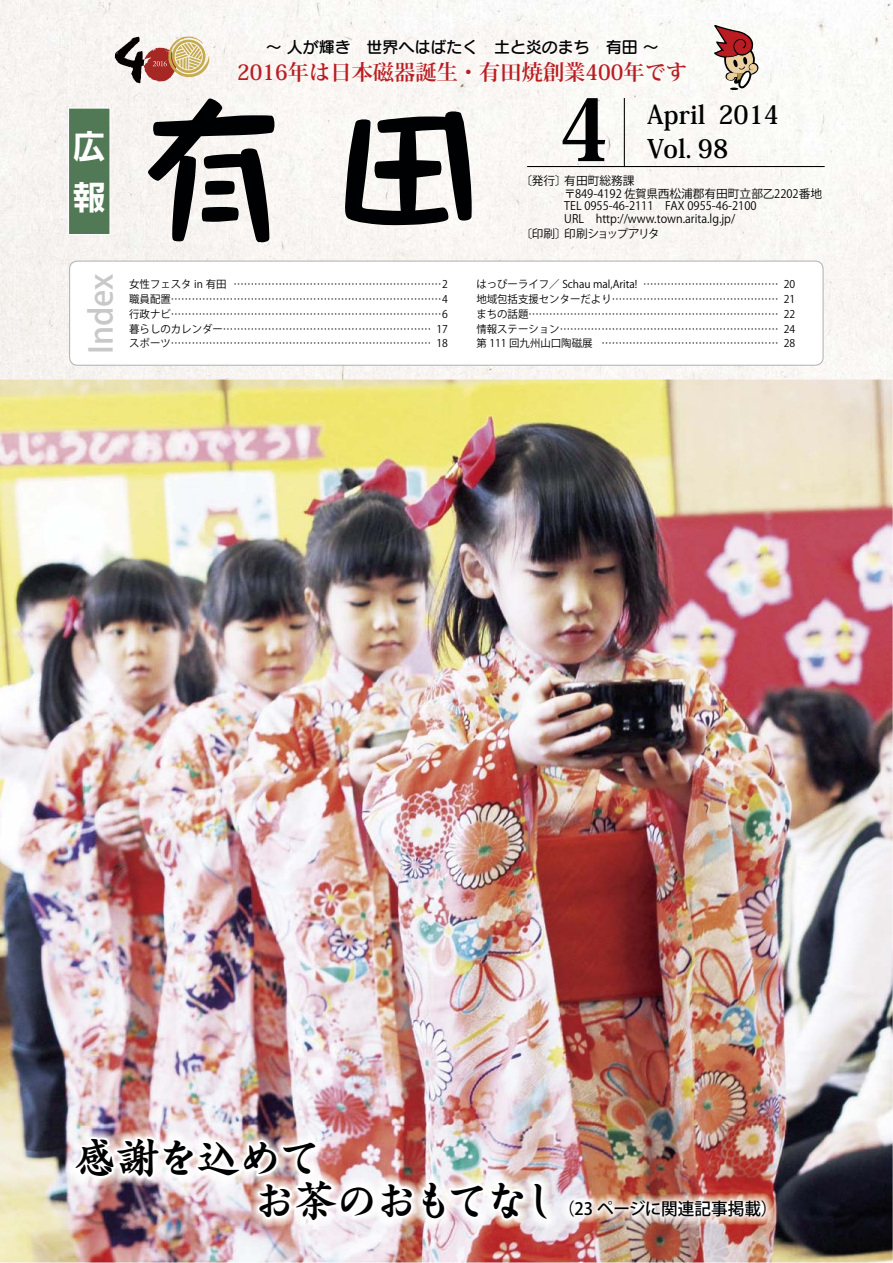
<style>
.page{position:relative;width:893px;height:1263px;background:#fff}
.page>*{position:absolute;margin:0;border:0;box-sizing:border-box;transform-origin:0 0}
.t1{font:169.95px "Kafu Nagomi Std B 90 msp RKSJ H";color:#000102}
.t2{font:85.05px "Koz Min Pro Heavy 90 msp RKSJ H";color:#000102;scale:.92 1}
.t3{font:42.45px "Greco Std B 90 msp RKSJ H";letter-spacing:-.03em;color:#000102}
.t4{font:34.05px/51px "Rodin Pro B 90 msp RKSJ V";color:#fff}
.t5{font:31.95px "Koz Go Pro Medium 90 msp RKSJ H";color:#c8c8c8}
.t6{font:25.5px/34px "Koz Min Pro Bold 90 msp RKSJ H";color:#000102}
.t7{font:21.3px "Koz Min Pro Bold 90 msp RKSJ H";color:#b91d22;scale:.95 1}
.t8{font:16.95px "Koz Go Pro Medium 90 msp RKSJ H";color:#000102}
.t9{font:15.9px "Seurat Pro DB 90 msp RKSJ H";color:#000102}
.t10{font:11.7px/12.8px "Koz Go Pro Regular 90 msp RKSJ H";color:#000102}
.t11{font:11.7px "Koz Go Pro Regular 90 msp RKSJ H";letter-spacing:-.13em;color:#000102}
.t12{font:10.65px/14.9px "Koz Go Pro Regular 90 msp RKSJ H";color:#000102;text-align:justify}
.s1{font-family:"Greco Std B 90 msp RKSJ H";font-size:42.45px}
</style>
<div class="page">
<img style="left:0;top:0;width:893px;height:1263px">
<div style="left:69px;top:108px;width:41px;height:127px;background:#527955"></div>
<div style="left:68px;top:108px;width:43px;height:127px;border:1px solid #fff"></div>
<svg style="left:115px;top:36px;width:95px;height:47px"></svg>
<svg style="left:714px;top:25px;width:46px;height:65px"></svg>
<hr style="left:624px;top:98px;width:1px;height:69px;background:#000102">
<hr style="left:527px;top:166px;width:298px;height:1px;background:#000102">
<div style="left:70px;top:261px;width:753px;height:104px;background:#fff;border-radius:8px"></div>
<div style="left:69px;top:261px;width:754px;height:105px;border:1px solid #b4b4b4;border-radius:8px"></div>
<img style="left:63px;top:1127px;width:709px;height:102px">
<img style="left:70px;top:1119px;width:481px;height:144px">
<h3 class="t4" style="left:72px;top:125px;width:34px">広報</h3>
<h3 class="t9" style="left:266px;top:41px;width:394px">～ 人が輝き　世界へはばたく　土と炎のまち　有田 ～</h3>
<h3 class="t7" style="left:237px;top:63px;width:475px">2016年は日本磁器誕生・有田焼創業400年です</h3>
<h1 class="t1" style="left:128px;top:107px;width:367px">有田</h1>
<h3 class="t6" style="left:647px;top:100px;width:133px">April 2014<br>Vol. 98</h3>
<h2 class="t2" style="left:544px;top:97px;width:87px">４</h2>
<p class="t10" style="left:564px;top:176px;width:259px;text-indent:-44px">〔発行〕有田町総務課<br>〒849-4192 佐賀県西松浦郡有田町立部乙2202番地<br>TEL 0955-46-2111 FAX 0955-46-2100<br>URL http://www.town.arita.lg.jp/</p>
<p class="t11" style="left:520px;top:229px;width:141px">〔印刷〕印刷ショップアリタ</p>
<h3 class="t5" style="left:89px;top:354px;width:82px;rotate:-90deg">Index</h3>
<p class="t12" style="left:129px;top:278px;width:320px">女性フェスタ in 有田 ……………………………………………………2職員配置……………………………………………………………………4行政ナビ……………………………………………………………………6暮らしのカレンダー…………………………………………………… 17スポーツ………………………………………………………………… 18</p>
<p class="t12" style="left:476px;top:278px;width:320px">はっぴーライフ／ Schau mal,Arita! ………………………………… 20地域包括支援センターだより………………………………………… 21まちの話題……………………………………………………………… 22情報ステーション……………………………………………………… 24第 111 回九州山口陶磁展 …………………………………………… 28</p>
<h3 class="t3" style="left:74px;top:1140px;width:249px">感謝を込めて</h3>
<h3 class="t8" style="left:253px;top:1202px;width:525px"><span class="s1">お茶のおもてなし</span> （23 ページに関連記事掲載）</h3>
</div>
